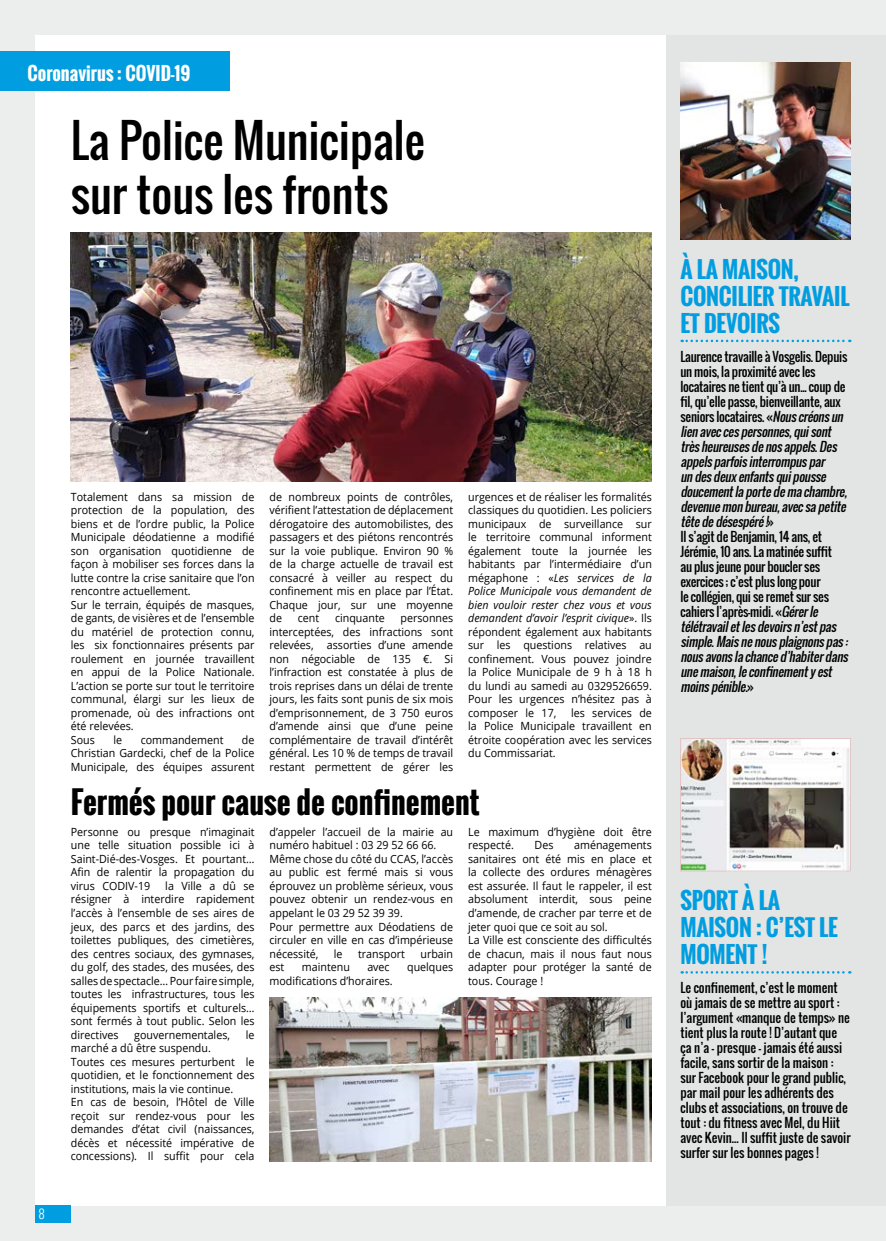
<style>
.page{position:relative;width:886px;height:1241px;background:#fff}
.page>*{position:absolute;margin:0;border:0;box-sizing:border-box;transform-origin:0 0}
.t1{font:45px/54px "Oswald";color:#000}
.t2{font:700 30px "Oswald";color:#000}
.t3{font:700 22.5px/27px "Oswald";letter-spacing:-.01em;color:#009ee0}
.t4{font:700 18px "Oswald";color:#fff}
.t5{font:italic 12.5px/15px "Oswald";color:#000}
.t6{font:12.5px/15px "Oswald";color:#000}
.t7{font:300 12.5px "Oswald";color:#fff}
.t8{font:11.25px/13.5px "Open Sans";color:#000;text-align:justify;scale:.95 1}
.s1{font-style:italic}
.s2{font-style:normal}
</style>
<div class="page">
<div style="left:0;top:0;width:886px;height:1240px;background:#eceded"></div>
<div style="left:35px;top:35px;width:851px;height:1170px;background:#fff"></div>
<img style="left:71px;top:233px;width:581px;height:248px">
<div style="left:667px;top:35px;width:219px;height:1170px;background:#e3e4e4"></div>
<svg style="left:682px;top:339px;width:168px;height:3px"></svg>
<svg style="left:682px;top:971px;width:168px;height:2px"></svg>
<img style="left:680px;top:62px;width:170px;height:177px">
<img style="left:682px;top:740px;width:166px;height:129px">
<div style="left:680px;top:738px;width:170px;height:133px;border:1px solid #e0c5c3"></div>
<img style="left:269px;top:997px;width:383px;height:164px">
<div style="left:0;top:51px;width:229px;height:39px;background:#009ee0"></div>
<div style="left:35px;top:1205px;width:36px;height:17px;background:#009ee0"></div>
<h3 class="t4" style="left:28px;top:60px;width:164px">Coronavirus : COVID-19</h3>
<h1 class="t1" style="left:71px;top:114px;width:356px">La Police Municipale sur tous les fronts</h1>
<p class="t8" style="left:71px;top:489px;width:195px;text-align:left">Totalement dans sa mission de protection de la population, des biens et de l’ordre public, la Police<br>Municipale déodatienne a modifié son organisation quotidienne de façon à mobiliser ses forces dans la lutte contre la crise sanitaire que l’on rencontre actuellement.<br>Sur le terrain, équipés de masques, de gants, de visières et de l’ensemble du matériel de protection connu, les six fonctionnaires présents par roulement en journée travaillent en appui de la Police Nationale.<br>L’action se porte sur tout le territoire communal, élargi sur les lieux de promenade, où des infractions ont été relevées.<br>Sous</p>
<p class="t8" style="left:71px;top:732px;width:195px;text-indent:171px">de Christian Gardecki, chef de la Police Municipale, des équipes assurent</p>
<p class="t8" style="left:113px;top:732px;width:11px">le</p>
<p class="t8" style="left:141px;top:732px;width:89px">commandement</p>
<p class="t8" style="left:269px;top:489px;width:195px">de nombreux points de contrôles, vérifient l’attestation de déplacement dérogatoire des automobilistes, des passagers et des piétons rencontrés sur la voie publique. Environ 90 % de la charge actuelle de travail est consacré à veiller au respect du confinement mis en place par l’État.<br>Chaque jour, sur une moyenne de</p>
<p class="t8" style="left:298px;top:611px;width:24px">cent</p>
<p class="t8" style="left:335px;top:611px;width:54px">cinquante</p>
<p class="t8" style="left:269px;top:611px;width:195px;text-indent:131px">personnes interceptées, des infractions sont relevées, assorties d’une amende non négociable de 135 €. Si l’infraction est constatée à plus de trois reprises dans un délai de trente jours, les faits sont punis de six mois d’emprisonnement, de 3 750 euros d’amende ainsi que d’une peine complémentaire de travail d’intérêt général. Les 10 % de temps de travail restant permettent de gérer les</p>
<p class="t8" style="left:468px;top:489px;width:195px">urgences et de réaliser les formalités classiques du quotidien. Les policiers municipaux de surveillance sur le territoire communal informent également toute la journée les habitants par l’intermédiaire d’un mégaphone : «<span class="s1">Les services de la Police Municipale vous demandent de bien vouloir rester chez vous et vous demandent d’avoir l’esprit civique</span>». Ils répondent également aux habitants sur les questions relatives au confinement. Vous pouvez joindre la Police Municipale de 9 h à 18 h du lundi au samedi au 0329526659.<br>Pour les urgences n’hésitez pas à composer le 17,</p>
<p class="t8" style="left:468px;top:705px;width:195px;text-indent:103px">les services de la Police Municipale travaillent en étroite coopération avec les services du Commissariat.</p>
<p class="t7" style="left:39px;top:1204px;width:7px">8</p>
<h2 class="t2" style="left:71px;top:779px;width:410px">Fermés pour cause de confinement</h2>
<p class="t8" style="left:71px;top:824px;width:195px">Personne ou presque n’imaginait une telle situation possible ici à Saint-Dié-des-Vosges. Et pourtant… Afin de ralentir la propagation du virus CODIV-19</p>
<p class="t8" style="left:468px;top:824px;width:195px">Le maximum d’hygiène doit être respecté.</p>
<p class="t8" style="left:269px;top:824px;width:195px;text-align:left">d’appeler l’accueil de la mairie au numéro habituel : 03 29 52 66 66.<br>Même chose du côté du CCAS, l’accès au public est fermé mais si vous éprouvez un problème sérieux, vous pouvez obtenir un rendez-vous en appelant le 03 29 52 39 39.<br>Pour permettre aux Déodatiens de circuler en ville en cas d’impérieuse nécessité,</p>
<p class="t8" style="left:468px;top:838px;width:195px;text-align:left;text-indent:106px">aménagements sanitaires ont été mis en place et la collecte des ordures ménagères est assurée. Il faut le rappeler, il est absolument interdit, sous peine d’amende, de cracher par terre et de jeter quoi que ce soit au sol.<br>La Ville est consciente des difficultés de chacun, mais il nous faut nous adapter pour protéger la santé de tous. Courage !</p>
<p class="t8" style="left:535px;top:838px;width:21px">Des</p>
<p class="t8" style="left:71px;top:878px;width:195px;text-indent:94px">la Ville a dû se résigner à interdire rapidement l’accès à l’ensemble de ses aires de jeux, des parcs et des jardins, des toilettes publiques, des cimetières, des centres sociaux, des gymnases, du golf, des stades, des musées, des salles de spectacle… Pour faire simple, toutes les infrastructures, tous les équipements sportifs et culturels… sont fermés à tout public. Selon les directives</p>
<p class="t8" style="left:334px;top:946px;width:11px">le</p>
<p class="t8" style="left:358px;top:946px;width:51px">transport</p>
<p class="t8" style="left:420px;top:946px;width:36px">urbain</p>
<p class="t8" style="left:269px;top:959px;width:17px">est</p>
<p class="t8" style="left:302px;top:959px;width:52px">maintenu</p>
<p class="t8" style="left:367px;top:959px;width:25px">avec</p>
<p class="t8" style="left:407px;top:959px;width:50px">quelques</p>
<p class="t8" style="left:269px;top:973px;width:131px">modifications d’horaires.</p>
<p class="t8" style="left:134px;top:1027px;width:102px">gouvernementales,</p>
<p class="t8" style="left:246px;top:1027px;width:11px">le</p>
<p class="t8" style="left:71px;top:1040px;width:195px;text-align:left">marché a dû être suspendu.<br>Toutes ces mesures perturbent le quotidien, et le fonctionnement des institutions, mais la vie continue.<br>En cas de besoin, l’Hôtel de Ville reçoit sur rendez-vous pour les demandes d’état civil (naissances, décès et nécessité impérative de concessions). Il suffit pour cela</p>
<h3 class="t3" style="left:680px;top:255px;width:171px">À LA MAISON,<br>CONCILIER TRAVAIL<br>ET DEVOIRS</h3>
<p class="t5" style="left:680px;top:349px;width:172px"><span class="s2">Laurence travaille à Vosgelis. Depuis un mois, la proximité avec les locataires ne tient qu’à un... coup de fil, qu’elle passe, bienveillante, aux seniors locataires. «</span>Nouscréonsun lienaveccespersonnes,quisont trèsheureusesdenosappels.Des appelsparfoisinterrompuspar undesdeuxenfantsquipousse doucementlaportedemachambre, devenuemonbureau,avecsapetite têtededésespéré!<span class="s2">»<br>Il s’agit de Benjamin, 14 ans, et<br>Jérémie, 10 ans. La matinée suffit<br>au plus jeune pour boucler ses exercices ; c’est plus long pour<br>le collégien, qui se remet sur ses cahiers l’après-midi. «</span>Gérerle télétravailetlesdevoirsn’estpas simple.Maisnenousplaignonspas: nousavonslachanced’habiterdans unemaison,leconfinementyest moinspénible.<span class="s2">»</span></p>
<h3 class="t3" style="left:680px;top:886px;width:159px">SPORT À LA<br>MAISON : C’EST LE<br>MOMENT !</h3>
<p class="t6" style="left:680px;top:980px;width:172px">Le confinement, c’est le moment où jamais de se mettre au sport : l’argument «manque de temps» ne tient plus la route ! D’autant que ça n’a – presque – jamais été aussi facile, sans sortir de la maison : sur Facebook pour le grand public, par mail pour les adhérents des clubs et associations, on trouve de tout : du fitness avec Mel, du Hiit avec Kevin... Il suffit juste de savoir surfer sur les bonnes pages !</p>
</div>
